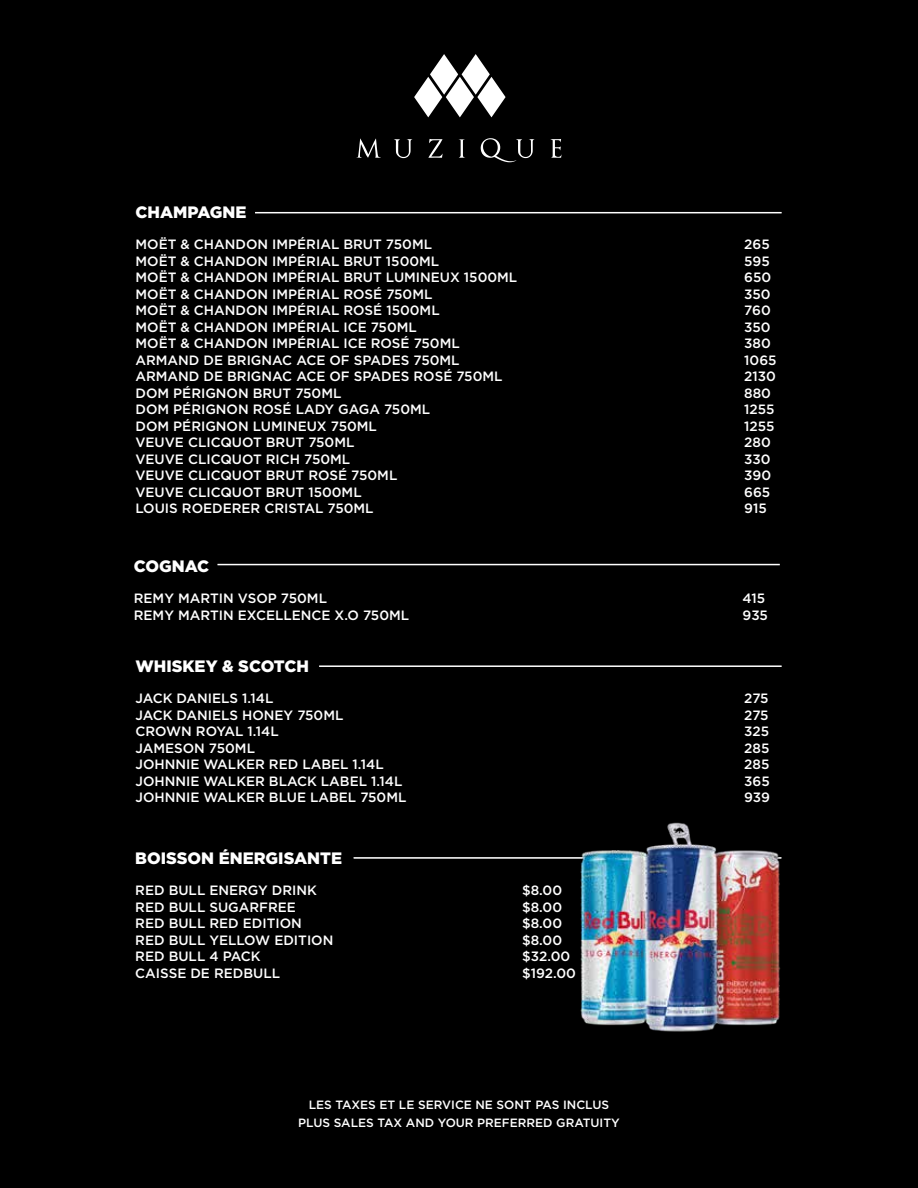
<style>
.page{position:relative;width:918px;height:1188px;background:#000}
.page>*{position:absolute;margin:0;border:0;box-sizing:border-box;transform-origin:0 0}
.t1{font:900 16.5px "Gotham";color:#fff}
.t2{font:500 13.5px/16.5px "Gotham";color:#fff}
.t3{font:500 12px/18px "Gotham";color:#fff;text-align:center}
</style>
<div class="page">
<hr style="left:255px;top:212px;width:527px;height:1px;background:#fff">
<hr style="left:319px;top:665px;width:463px;height:2px;background:#fff">
<hr style="left:354px;top:857px;width:427px;height:2px;background:#fff">
<hr style="left:218px;top:564px;width:562px;height:1px;background:#fff">
<svg style="left:414px;top:54px;width:92px;height:63px"></svg>
<svg style="left:356px;top:139px;width:25px;height:19px"></svg>
<svg style="left:394px;top:139px;width:18px;height:19px"></svg>
<svg style="left:428px;top:139px;width:15px;height:19px"></svg>
<svg style="left:459px;top:139px;width:6px;height:19px"></svg>
<svg style="left:481px;top:138px;width:53px;height:24px"></svg>
<svg style="left:551px;top:139px;width:11px;height:19px"></svg>
<img style="left:564px;top:822px;width:218px;height:210px">
<p class="t1" style="left:135px;top:201px;width:113px">CHAMPAGNE</p>
<p class="t2" style="left:135px;top:236px;width:383px">MOËT &amp; CHANDON IMPÉRIAL BRUT 750ML<br>MOËT &amp; CHANDON IMPÉRIAL BRUT 1500ML<br>MOËT &amp; CHANDON IMPÉRIAL BRUT LUMINEUX 1500ML<br>MOËT &amp; CHANDON IMPÉRIAL ROSÉ 750ML<br>MOËT &amp; CHANDON IMPÉRIAL ROSÉ 1500ML<br>MOËT &amp; CHANDON IMPÉRIAL ICE 750ML<br>MOËT &amp; CHANDON IMPÉRIAL ICE ROSÉ 750ML<br>ARMAND DE BRIGNAC ACE OF SPADES 750ML<br>ARMAND DE BRIGNAC ACE OF SPADES ROSÉ 750ML<br>DOM PÉRIGNON BRUT 750ML<br>DOM PÉRIGNON ROSÉ LADY GAGA 750ML<br>DOM PÉRIGNON LUMINEUX 750ML<br>VEUVE CLICQUOT BRUT 750ML<br>VEUVE CLICQUOT RICH 750ML<br>VEUVE CLICQUOT BRUT ROSÉ 750ML<br>VEUVE CLICQUOT BRUT 1500ML<br>LOUIS ROEDERER CRISTAL 750ML</p>
<p class="t2" style="left:744px;top:236px;width:34px">265<br>595<br>650<br>350<br>760<br>350<br>380<br>1065<br>2130<br>880<br>1255<br>1255<br>280<br>330<br>390<br>665<br>915</p>
<p class="t1" style="left:134px;top:555px;width:77px">COGNAC</p>
<p class="t2" style="left:134px;top:590px;width:277px">REMY MARTIN VSOP 750ML<br>REMY MARTIN EXCELLENCE X.O 750ML</p>
<p class="t2" style="left:743px;top:590px;width:27px">415<br>935</p>
<p class="t1" style="left:135px;top:655px;width:175px">WHISKEY &amp; SCOTCH</p>
<p class="t2" style="left:135px;top:690px;width:272px">JACK DANIELS 1.14L<br>JACK DANIELS HONEY 750ML<br>CROWN ROYAL 1.14L<br>JAMESON 750ML<br>JOHNNIE WALKER RED LABEL 1.14L<br>JOHNNIE WALKER BLACK LABEL 1.14L<br>JOHNNIE WALKER BLUE LABEL 750ML</p>
<p class="t2" style="left:744px;top:690px;width:27px;text-align:justify">275<br>275<br>325<br>285<br>285<br>365<br>939</p>
<p class="t1" style="left:135px;top:847px;width:208px">BOISSON ÉNERGISANTE</p>
<p class="t2" style="left:135px;top:882px;width:200px">RED BULL ENERGY DRINK<br>RED BULL SUGARFREE<br>RED BULL RED EDITION<br>RED BULL YELLOW EDITION<br>RED BULL 4 PACK<br>CAISSE DE REDBULL</p>
<p class="t2" style="left:522px;top:882px;width:55px">$8.00 $8.00 $8.00 $8.00 $32.00 $192.00</p>
<p class="t3" style="left:298px;top:1096px;width:323px">LES TAXES ET LE SERVICE NE SONT PAS INCLUS<br>PLUS SALES TAX AND YOUR PREFERRED GRATUITY</p>
</div>
